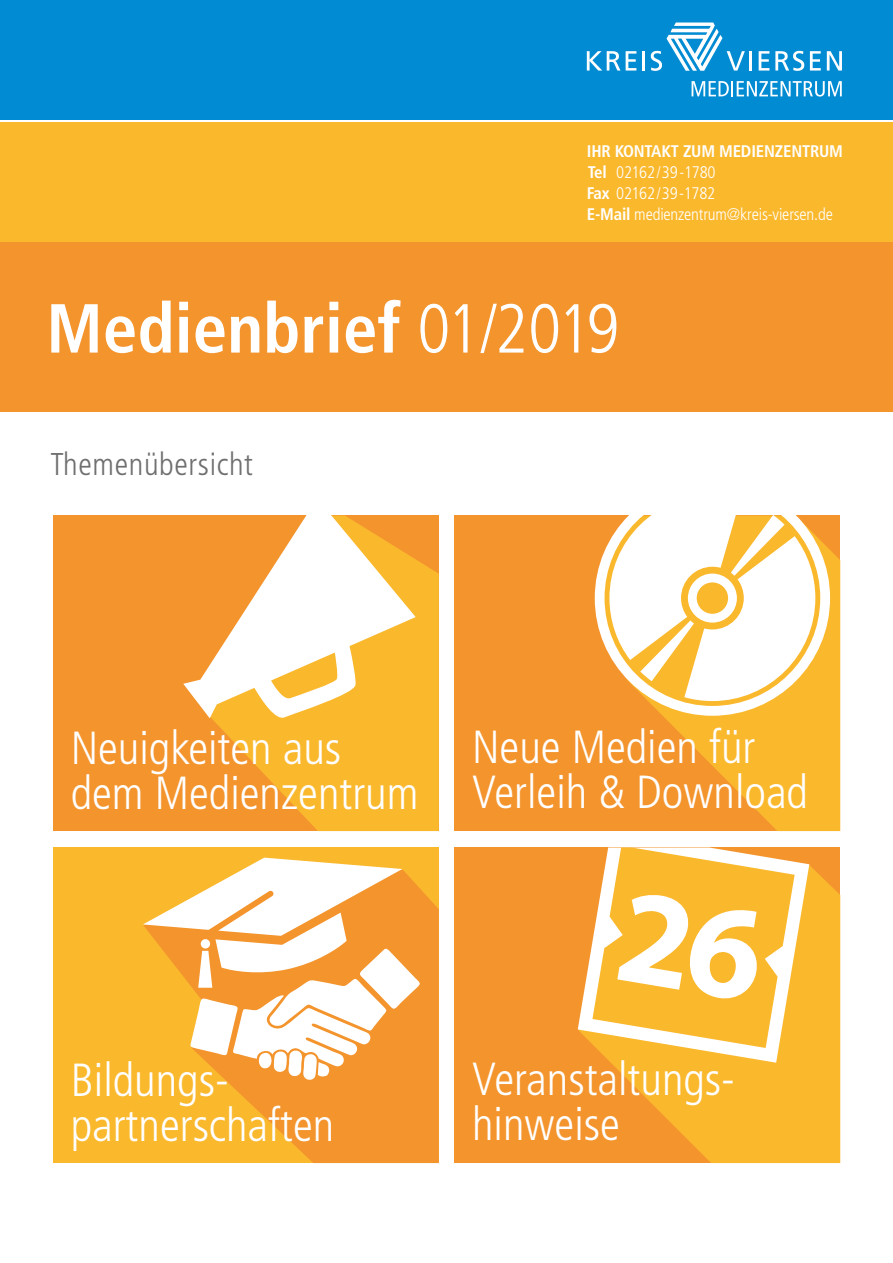
<style>
.page{position:relative;width:893px;height:1263px;background:#fff}
.page>*{position:absolute;margin:0;border:0;box-sizing:border-box;transform-origin:0 0}
.t1{font:700 condensed 69.3px "Frutiger LT Std";color:#fff}
.t2{font:300 condensed 46.35px/44.8px "Frutiger LT Std";color:#fff}
.t3{font:300 condensed 31.5px "Frutiger LT Std";letter-spacing:.02em;color:#706f6f}
.t4{font:300 condensed 16.8px/20.9px "Frutiger LT Std";letter-spacing:-.01em;color:#fff}
.s1{font-weight:700}
.s2{font-weight:300}
</style>
<div class="page">
<div style="left:0;top:0;width:893px;height:119px;background:#008bd2"></div>
<svg style="left:587px;top:51px;width:33px;height:20px"></svg>
<svg style="left:626px;top:51px;width:10px;height:20px"></svg>
<hr style="left:643px;top:51px;width:2px;height:20px;background:#fff">
<svg style="left:651px;top:22px;width:94px;height:49px"></svg>
<hr style="left:749px;top:51px;width:3px;height:20px;background:#fff">
<svg style="left:759px;top:51px;width:10px;height:20px"></svg>
<svg style="left:775px;top:51px;width:29px;height:20px"></svg>
<svg style="left:810px;top:51px;width:11px;height:20px"></svg>
<svg style="left:827px;top:51px;width:15px;height:20px"></svg>
<svg style="left:692px;top:81px;width:150px;height:16px"></svg>
<div style="left:0;top:242px;width:893px;height:170px;background:#f3942d"></div>
<div style="left:0;top:122px;width:893px;height:120px;background:#fab82d"></div>
<div style="left:455px;top:847px;width:385px;height:316px;background:#f3942d"></div>
<svg style="left:611px;top:864px;width:229px;height:299px;fill:#fab82d"></svg>
<svg style="left:578px;top:862px;width:231px;height:201px;fill:#fab82d"></svg>
<svg style="left:592px;top:847px;width:203px;height:201px"></svg>
<div style="left:53px;top:515px;width:386px;height:316px;background:#f3942d"></div>
<svg style="left:214px;top:560px;width:225px;height:271px;fill:#fab82d"></svg>
<svg style="left:183px;top:515px;width:233px;height:206px"></svg>
<div style="left:455px;top:515px;width:385px;height:316px;background:#f3942d"></div>
<svg style="left:663px;top:550px;width:177px;height:281px;fill:#fab82d"></svg>
<svg style="left:595px;top:515px;width:235px;height:201px;fill:#fff"></svg>
<div style="left:53px;top:847px;width:386px;height:316px;background:#fab82d"></div>
<svg style="left:227px;top:889px;width:212px;height:274px;fill:#f3942d"></svg>
<svg style="left:143px;top:858px;width:277px;height:223px"></svg>
<p class="t4" style="left:587px;top:141px;width:258px"><span class="s1">IHR KONTAKT ZUM MEDIENZENTRUM<br>Tel</span> 02162/39-1780<br><span class="s1">Fax</span> 02162/39-1782<br><span class="s1">E-Mail</span> medienzentrum@kreis-viersen.de</p>
<h1 class="t1" style="left:46px;top:287px;width:575px">Medienbrief <span class="s2">01/2019</span></h1>
<p class="t3" style="left:50px;top:446px;width:204px">Themenübersicht</p>
<p class="t2" style="left:71px;top:726px;width:349px">Neuigkeiten aus dem Medienzentrum</p>
<p class="t2" style="left:472px;top:725px;width:337px">Neue Medien für<br>Verleih &amp; Download</p>
<p class="t2" style="left:71px;top:1058px;width:265px">Bildungs&shy;partnerschaften</p>
<p class="t2" style="left:472px;top:1057px;width:264px">Veranstaltungs&shy;hinweise</p>
</div>
